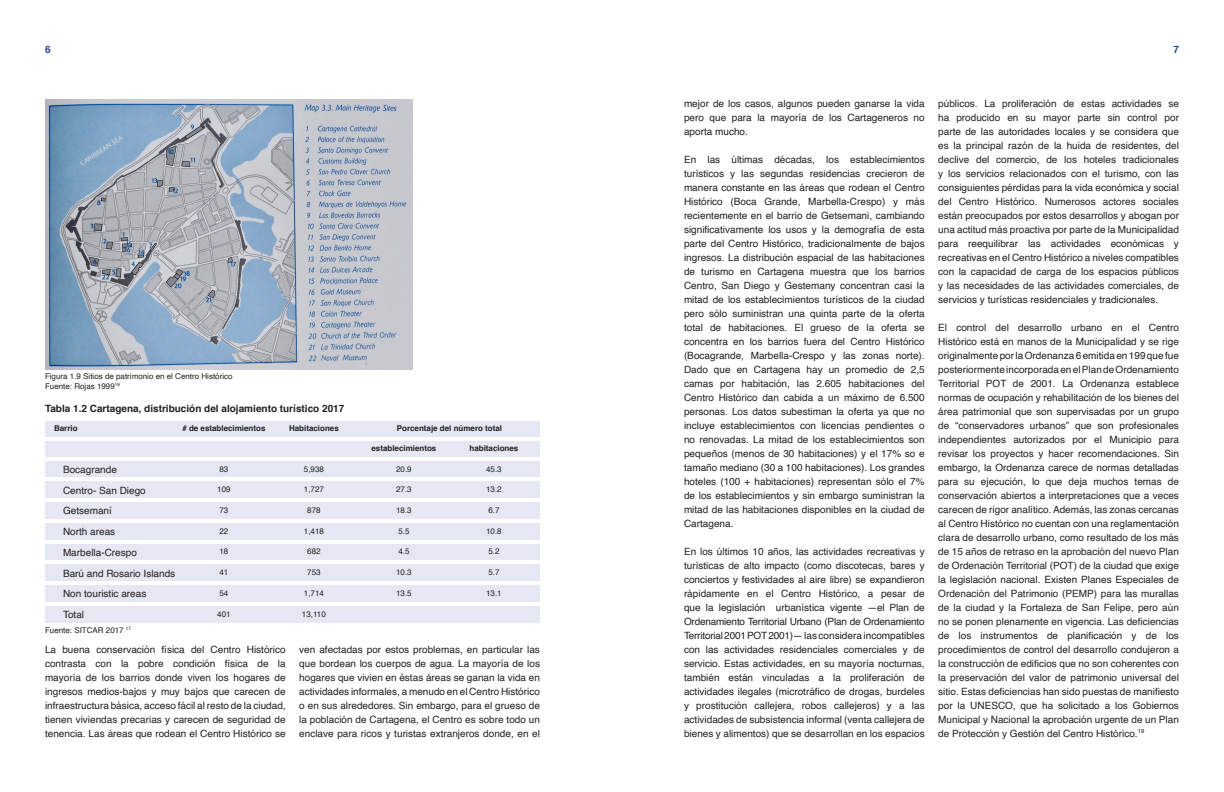
<style>
.page{position:relative;width:1224px;height:792px;background:#fff}
.page>*{position:absolute;margin:0;border:0;box-sizing:border-box;transform-origin:0 0}
.t1{font:10px/14px "Helvetica";color:#231f20;text-align:justify}
.t2{font:700 10px "Helvetica";color:#231f20}
.t3{font:700 10px "Helvetica";color:#27408e}
.t4{font:8px "Helvetica";color:#231f20}
.t5{font:700 8px "Helvetica";color:#231f20}
</style>
<div class="page">
<img style="left:45px;top:99px;width:368px;height:270px">
<div style="left:45px;top:421px;width:495px;height:202px;background:#e5e7f3"></div>
<hr style="left:45px;top:437px;width:495px;height:4px;background:#fff">
<hr style="left:45px;top:457px;width:495px;height:4px;background:#fff">
<hr style="left:45px;top:478px;width:495px;height:3px;background:#fff">
<hr style="left:45px;top:498px;width:495px;height:4px;background:#fff">
<hr style="left:45px;top:519px;width:495px;height:4px;background:#fff">
<hr style="left:45px;top:540px;width:495px;height:4px;background:#fff">
<hr style="left:45px;top:561px;width:495px;height:3px;background:#fff">
<hr style="left:45px;top:581px;width:495px;height:4px;background:#fff">
<hr style="left:45px;top:602px;width:495px;height:4px;background:#fff">
<p class="t3" style="left:45px;top:41px;width:7px">6</p>
<p class="t3" style="left:1173px;top:41px;width:7px">7</p>
<p class="t4" style="left:45px;top:370px;width:189px">Figura 1.9 Sitios de patrimonio en el Centro Histórico</p>
<p class="t4" style="left:45px;top:380px;width:77px">Fuente: Rojas 1999<sup>16</sup></p>
<p class="t5" style="left:54px;top:422px;width:25px">Barrio</p>
<p class="t5" style="left:182px;top:422px;width:85px"># de establecimientos</p>
<p class="t4" style="left:219px;top:463px;width:10px">83</p>
<p class="t4" style="left:217px;top:483px;width:15px">109</p>
<p class="t4" style="left:219px;top:504px;width:10px">73</p>
<p class="t4" style="left:219px;top:525px;width:10px">22</p>
<p class="t4" style="left:219px;top:545px;width:10px">18</p>
<p class="t4" style="left:219px;top:566px;width:10px">41</p>
<p class="t4" style="left:219px;top:587px;width:10px">54</p>
<p class="t4" style="left:217px;top:608px;width:15px">401</p>
<p class="t2" style="left:45px;top:400px;width:301px">Tabla 1.2 Cartagena, distribución del alojamiento turístico 2017</p>
<p class="t5" style="left:289px;top:422px;width:51px">Habitaciones</p>
<p class="t4" style="left:304px;top:463px;width:22px">5,938</p>
<p class="t4" style="left:304px;top:483px;width:22px">1,727</p>
<p class="t4" style="left:307px;top:504px;width:15px">878</p>
<p class="t4" style="left:304px;top:525px;width:22px">1,418</p>
<p class="t4" style="left:307px;top:545px;width:15px">682</p>
<p class="t4" style="left:307px;top:566px;width:15px">753</p>
<p class="t4" style="left:304px;top:587px;width:22px">1,714</p>
<p class="t4" style="left:302px;top:608px;width:25px">13,110</p>
<p class="t1" style="left:63px;top:463px;width:55px">Bocagrande</p>
<p class="t1" style="left:63px;top:483px;width:84px">Centro- San Diego</p>
<p class="t1" style="left:63px;top:504px;width:50px">Getsemaní</p>
<p class="t1" style="left:63px;top:525px;width:54px">North areas</p>
<p class="t1" style="left:63px;top:546px;width:75px">Marbella-Crespo</p>
<p class="t1" style="left:63px;top:566px;width:114px">Barú and Rosario Islands</p>
<p class="t1" style="left:63px;top:587px;width:85px">Non touristic areas</p>
<p class="t1" style="left:63px;top:608px;width:23px">Total</p>
<p class="t4" style="left:45px;top:624px;width:88px">Fuente: SITCAR 2017 <sup>17</sup></p>
<p class="t5" style="left:397px;top:422px;width:107px">Porcentaje del número total</p>
<p class="t5" style="left:371px;top:442px;width:66px">establecimientos</p>
<p class="t4" style="left:396px;top:463px;width:17px">20.9</p>
<p class="t4" style="left:396px;top:483px;width:17px">27.3</p>
<p class="t4" style="left:396px;top:504px;width:17px">18.3</p>
<p class="t4" style="left:398px;top:525px;width:13px">5.5</p>
<p class="t4" style="left:398px;top:545px;width:13px">4.5</p>
<p class="t4" style="left:396px;top:566px;width:17px">10.3</p>
<p class="t4" style="left:396px;top:587px;width:17px">13.5</p>
<p class="t5" style="left:469px;top:442px;width:50px">habitaciones</p>
<p class="t4" style="left:486px;top:463px;width:17px">45.3</p>
<p class="t4" style="left:486px;top:483px;width:17px">13.2</p>
<p class="t4" style="left:488px;top:504px;width:13px">6.7</p>
<p class="t4" style="left:486px;top:525px;width:17px">10.8</p>
<p class="t4" style="left:488px;top:545px;width:13px">5.2</p>
<p class="t4" style="left:488px;top:566px;width:13px">5.7</p>
<p class="t4" style="left:486px;top:587px;width:17px">13.1</p>
<p class="t1" style="left:45px;top:642px;width:242px">La buena conservación física del Centro Histórico contrasta con la pobre condición física de la mayoría de los barrios donde viven los hogares de ingresos medios-bajos y muy bajos que carecen de infraestructura básica, acceso fácil al resto de la ciudad, tienen viviendas precarias y carecen de seguridad de tenencia. Las áreas que rodean el Centro Histórico se</p>
<p class="t1" style="left:299px;top:642px;width:242px">ven afectadas por estos problemas, en particular las que bordean los cuerpos de agua. La mayoría de los hogares que vivien en éstas áreas se ganan la vida en actividades informales, a menudo en el Centro Histórico o en sus alrededores. Sin embargo, para el grueso de la población de Cartagena, el Centro es sobre todo un enclave para ricos y turistas extranjeros donde, en el</p>
<p class="t1" style="left:684px;top:96px;width:242px">mejor de los casos, algunos pueden ganarse la vida pero que para la mayoría de los Cartageneros no aporta mucho.</p>
<p class="t1" style="left:684px;top:152px;width:242px">En las últimas décadas, los establecimientos turísticos y las segundas residencias crecieron de manera constante en las áreas que rodean el Centro Histórico (Boca Grande, Marbella-Crespo) y más recientemente en el barrio de Getsemani, cambiando significativamente los usos y la demografía de esta parte del Centro Histórico, tradicionalmente de bajos ingresos. La distribución espacial de las habitaciones de turismo en Cartagena muestra que los barrios Centro, San Diego y Gestemany concentran casi la mitad de los establecimientos turísticos de la ciudad pero sólo suministran una quinta parte de la oferta total de habitaciones. El grueso de la oferta se concentra en los barrios fuera del Centro Histórico (Bocagrande, Marbella-Crespo y las zonas norte).<br>Dado que en Cartagena hay un promedio de 2,5 camas por habitación, las 2.605 habitaciones del Centro Histórico dan cabida a un máximo de 6.500 personas. Los datos subestiman la oferta ya que no incluye establecimientos con licencias pendientes o no renovadas. La mitad de los establecimientos son pequeños (menos de 30 habitaciones) y el 17% so e tamaño mediano (30 a 100 habitaciones). Los grandes hoteles (100 + habitaciones) representan sólo el 7% de los establecimientos y sin embargo suministran la mitad de las habitaciones disponibles en la ciudad de Cartagena.</p>
<p class="t1" style="left:684px;top:544px;width:242px">En los últimos 10 años, las actividades recreativas y turísticas de alto impacto (como discotecas, bares y conciertos y festividades al aire libre) se expandieron rápidamente en el Centro Histórico, a pesar de que la legislación urbanística vigente —el Plan de Ordenamiento Territorial Urbano (Plan de Ordenamiento Territorial 2001 POT 2001)— las considera incompatibles con las actividades residenciales comerciales y de servicio. Estas actividades, en su mayoría nocturnas, también están vinculadas a la proliferación de actividades ilegales (microtráfico de drogas, burdeles y prostitución callejera, robos callejeros) y a las actividades de subsistencia informal (venta callejera de bienes y alimentos) que se desarrollan en los espacios</p>
<p class="t1" style="left:938px;top:96px;width:242px">públicos. La proliferación de estas actividades se ha producido en su mayor parte sin control por parte de las autoridades locales y se considera que es la principal razón de la huida de residentes, del declive del comercio, de los hoteles tradicionales y los servicios relacionados con el turismo, con las consiguientes pérdidas para la vida económica y social del Centro Histórico. Numerosos actores sociales están preocupados por estos desarrollos y abogan por una actitud más proactiva por parte de la Municipalidad para reequilibrar las actividades económicas y recreativas en el Centro Histórico a niveles compatibles con la capacidad de carga de los espacios públicos y las necesidades de las actividades comerciales, de servicios y turísticas residenciales y tradicionales.</p>
<p class="t1" style="left:938px;top:320px;width:242px">El control del desarrollo urbano en el Centro Histórico está en manos de la Municipalidad y se rige originalmente por la Ordenanza 6 emitida en 199 que fue posteriormente incorporada en el Plan de Ordenamiento Territorial POT de 2001. La Ordenanza establece normas de ocupación y rehabilitación de los bienes del área patrimonial que son supervisadas por un grupo de “conservadores urbanos” que son profesionales independientes autorizados por el Municipio para revisar los proyectos y hacer recomendaciones. Sin embargo, la Ordenanza carece de normas detalladas para su ejecución, lo que deja muchos temas de conservación abiertos a interpretaciones que a veces carecen de rigor analítico. Además, las zonas cercanas al Centro Histórico no cuentan con una reglamentación clara de desarrollo urbano, como resultado de los más de 15 años de retraso en la aprobación del nuevo Plan de Ordenación Territorial (POT) de la ciudad que exige la legislación nacional. Existen Planes Especiales de Ordenación del Patrimonio (PEMP) para las murallas de la ciudad y la Fortaleza de San Felipe, pero aún no se ponen plenamente en vigencia. Las deficiencias de los instrumentos de planificación y de los procedimientos de control del desarrollo condujeron a la construcción de edificios que no son coherentes con la preservación del valor de patrimonio universal del sitio. Estas deficiencias han sido puestas de manifiesto por la UNESCO, que ha solicitado a los Gobiernos Municipal y Nacional la aprobación urgente de un Plan de Protección y Gestión del Centro Histórico.<sup>19</sup></p>
</div>
